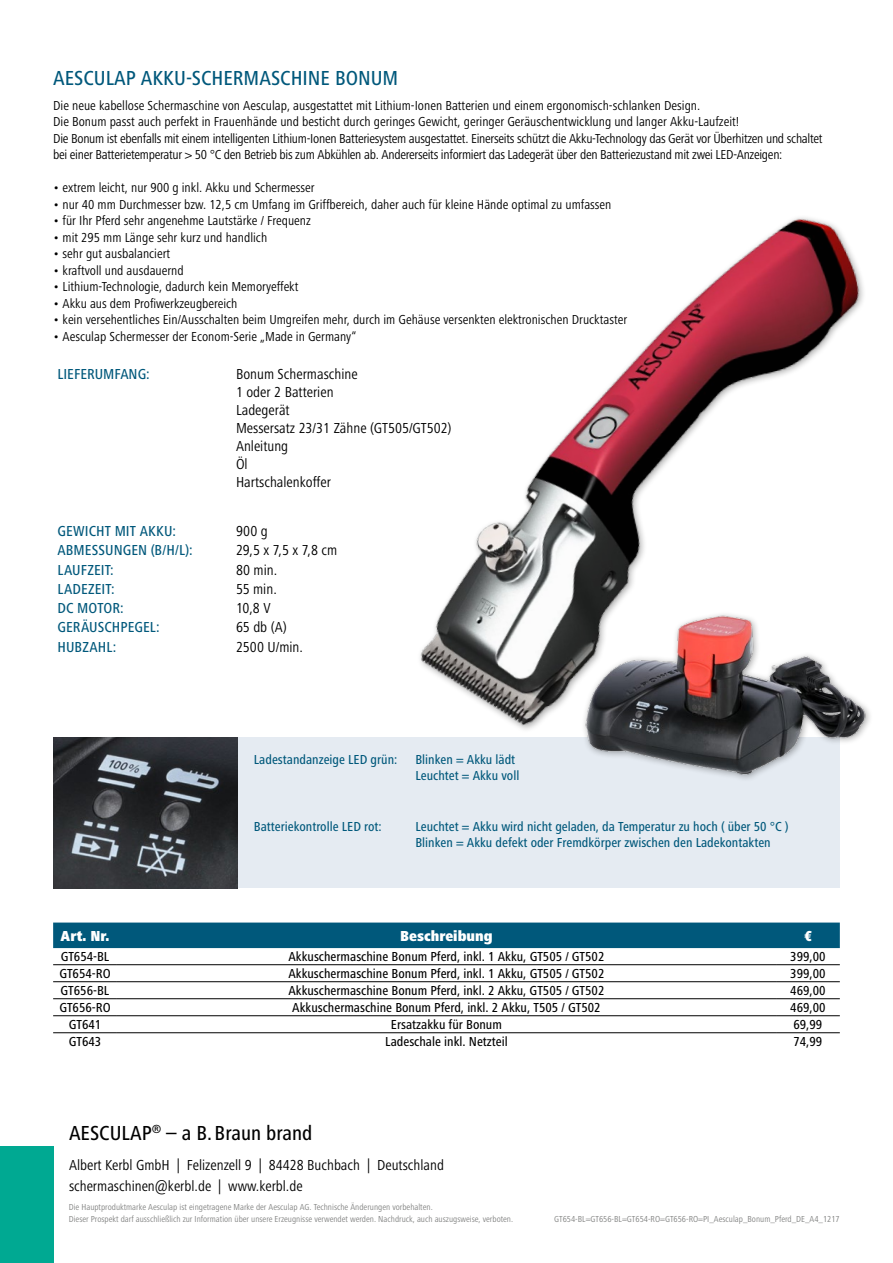
<style>
.page{position:relative;width:893px;height:1263px;background:#fff}
.page>*{position:absolute;margin:0;border:0;box-sizing:border-box;transform-origin:0 0}
.t1{font:500 condensed 21px "Frutiger Next LTW1 G";color:#00587b}
.t2{font:500 condensed 21px "Frutiger Next LTW1 G";color:#000}
.t3{font:condensed 15px/18px "Frutiger Next LTW1 G";color:#000}
.t4{font:500 condensed 15px "Frutiger Next LTW1 G";letter-spacing:.005em;color:#00587b}
.t5{font:900 condensed 15px "Frutiger Next LTW1 G";color:#fff}
.t6{font:condensed 13.5px/16.5px "Frutiger Next LTW1 G";letter-spacing:-.02em;color:#000}
.t7{font:condensed 13.5px "Frutiger Next LTW1 G";color:#000}
.t8{font:500 condensed 13.5px "Frutiger Next LTW1 G";color:#000}
.t9{font:500 condensed 13.5px/15.9px "Frutiger Next LTW1 G";color:#00587b}
.t10{font:condensed 9px/12px "Frutiger Next LTW1 G";color:#818281}
</style>
<div class="page">
<div style="left:212px;top:738px;width:628px;height:150px;background:#e5ebf2"></div>
<div style="left:53px;top:922px;width:787px;height:26px;background:#00587b"></div>
<hr style="left:53px;top:964px;width:64px;height:1px;background:#000">
<hr style="left:117px;top:964px;width:659px;height:1px;background:#000">
<hr style="left:776px;top:964px;width:64px;height:1px;background:#000">
<hr style="left:53px;top:981px;width:64px;height:1px;background:#000">
<hr style="left:117px;top:981px;width:659px;height:1px;background:#000">
<hr style="left:776px;top:981px;width:64px;height:1px;background:#000">
<hr style="left:53px;top:998px;width:64px;height:1px;background:#000">
<hr style="left:117px;top:998px;width:659px;height:1px;background:#000">
<hr style="left:776px;top:998px;width:64px;height:1px;background:#000">
<hr style="left:53px;top:1015px;width:64px;height:1px;background:#000">
<hr style="left:117px;top:1015px;width:659px;height:1px;background:#000">
<hr style="left:776px;top:1015px;width:64px;height:1px;background:#000">
<hr style="left:53px;top:1032px;width:64px;height:1px;background:#000">
<hr style="left:117px;top:1032px;width:659px;height:1px;background:#000">
<hr style="left:776px;top:1032px;width:64px;height:1px;background:#000">
<div style="left:0;top:1146px;width:54px;height:117px;background:#00a992"></div>
<img style="left:54px;top:738px;width:184px;height:150px">
<img style="left:589px;top:747px;width:211px;height:32px">
<img style="left:338px;top:217px;width:532px;height:530px">
<h1 class="t1" style="left:53px;top:66px;width:347px">AESCULAP AKKU-SCHERMASCHINE BONUM</h1>
<p class="t6" style="left:53px;top:97px;width:771px">Die neue kabellose Schermaschine von Aesculap, ausgestattet mit Lithium-Ionen Batterien und einem ergonomisch-schlanken Design.<br>Die Bonum passt auch perfekt in Frauenhände und besticht durch geringes Gewicht, geringer Geräuschentwicklung und langer Akku-Laufzeit!<br>Die Bonum ist ebenfalls mit einem intelligenten Lithium-Ionen Batteriesystem ausgestattet. Einerseits schützt die Akku-Technology das Gerät vor Überhitzen und schaltet bei einer Batterietemperatur &gt; 50 °C den Betrieb bis zum Abkühlen ab. Andererseits informiert das Ladegerät über den Batteriezustand mit zwei LED-Anzeigen:</p>
<p class="t7" style="left:53px;top:180px;width:263px">• extrem leicht, nur 900 g inkl. Akku und Schermesser</p>
<p class="t7" style="left:53px;top:196px;width:560px">• nur 40 mm Durchmesser bzw. 12,5 cm Umfang im Griffbereich, daher auch für kleine Hände optimal zu umfassen</p>
<p class="t7" style="left:53px;top:213px;width:259px">• für Ihr Pferd sehr angenehme Lautstärke / Frequenz</p>
<p class="t7" style="left:53px;top:229px;width:216px">• mit 295 mm Länge sehr kurz und handlich</p>
<p class="t7" style="left:53px;top:246px;width:119px">• sehr gut ausbalanciert</p>
<p class="t7" style="left:53px;top:262px;width:132px">• kraftvoll und ausdauernd</p>
<p class="t7" style="left:53px;top:279px;width:247px">• Lithium-Technologie, dadurch kein Memoryeffekt</p>
<p class="t7" style="left:53px;top:295px;width:186px">• Akku aus dem Profiwerkzeugbereich</p>
<p class="t7" style="left:53px;top:312px;width:575px">• kein versehentliches Ein/Ausschalten beim Umgreifen mehr, durch im Gehäuse versenkten elektronischen Drucktaster</p>
<p class="t7" style="left:53px;top:328px;width:305px">• Aesculap Schermesser der Econom-Serie „Made in Germany“</p>
<p class="t4" style="left:57px;top:366px;width:94px">LIEFERUMFANG:</p>
<p class="t3" style="left:236px;top:365px;width:217px">Bonum Schermaschine<br>1 oder 2 Batterien<br>Ladegerät<br>Messersatz 23/31 Zähne (GT505/GT502)<br>Anleitung<br>Öl<br>Hartschalenkoffer</p>
<p class="t4" style="left:57px;top:522px;width:120px">GEWICHT MIT AKKU:</p>
<p class="t3" style="left:236px;top:522px;width:33px">900 g</p>
<p class="t4" style="left:57px;top:542px;width:137px">ABMESSUNGEN (B/H/L):</p>
<p class="t3" style="left:236px;top:541px;width:103px">29,5 x 7,5 x 7,8 cm</p>
<p class="t4" style="left:57px;top:561px;width:58px">LAUFZEIT:</p>
<p class="t3" style="left:236px;top:560px;width:43px">80 min.</p>
<p class="t4" style="left:57px;top:580px;width:59px">LADEZEIT:</p>
<p class="t3" style="left:236px;top:580px;width:42px">55 min.</p>
<p class="t4" style="left:57px;top:599px;width:68px">DC MOTOR:</p>
<p class="t3" style="left:236px;top:599px;width:36px">10,8 V</p>
<p class="t4" style="left:57px;top:619px;width:104px">GERÄUSCHPEGEL:</p>
<p class="t3" style="left:236px;top:618px;width:52px">65 db (A)</p>
<p class="t4" style="left:57px;top:638px;width:60px">HUBZAHL:</p>
<p class="t3" style="left:236px;top:638px;width:69px">2500 U/min.</p>
<p class="t9" style="left:254px;top:751px;width:145px">Ladestandanzeige LED grün:</p>
<p class="t9" style="left:415px;top:751px;width:105px">Blinken = Akku lädt<br>Leuchtet = Akku voll</p>
<p class="t9" style="left:254px;top:818px;width:130px">Batteriekontrolle LED rot:</p>
<p class="t9" style="left:415px;top:818px;width:375px">Leuchtet = Akku wird nicht geladen, da Temperatur zu hoch ( über 50 °C )<br>Blinken = Akku defekt oder Fremdkörper zwischen den Ladekontakten</p>
<p class="t5" style="left:61px;top:927px;width:50px">Art. Nr.</p>
<p class="t5" style="left:400px;top:927px;width:94px">Beschreibung</p>
<p class="t5" style="left:804px;top:927px;width:9px">€</p>
<p class="t8" style="left:61px;top:949px;width:50px">GT654-BL</p>
<p class="t8" style="left:288px;top:949px;width:317px">Akkuschermaschine Bonum Pferd, inkl. 1 Akku, GT505 / GT502</p>
<p class="t8" style="left:790px;top:949px;width:37px">399,00</p>
<p class="t8" style="left:59px;top:966px;width:53px">GT654-RO</p>
<p class="t8" style="left:288px;top:966px;width:317px">Akkuschermaschine Bonum Pferd, inkl. 1 Akku, GT505 / GT502</p>
<p class="t8" style="left:790px;top:966px;width:37px">399,00</p>
<p class="t8" style="left:61px;top:983px;width:50px">GT656-BL</p>
<p class="t8" style="left:288px;top:983px;width:317px">Akkuschermaschine Bonum Pferd, inkl. 2 Akku, GT505 / GT502</p>
<p class="t8" style="left:790px;top:983px;width:37px">469,00</p>
<p class="t8" style="left:59px;top:1000px;width:53px">GT656-RO</p>
<p class="t8" style="left:292px;top:1000px;width:310px">Akkuschermaschine Bonum Pferd, inkl. 2 Akku, T505 / GT502</p>
<p class="t8" style="left:790px;top:1000px;width:37px">469,00</p>
<p class="t8" style="left:69px;top:1017px;width:34px">GT641</p>
<p class="t8" style="left:391px;top:1017px;width:112px">Ersatzakku für Bonum</p>
<p class="t8" style="left:793px;top:1017px;width:30px">69,99</p>
<p class="t8" style="left:69px;top:1034px;width:34px">GT643</p>
<p class="t8" style="left:385px;top:1034px;width:124px">Ladeschale inkl. Netzteil</p>
<p class="t8" style="left:793px;top:1034px;width:30px">74,99</p>
<h1 class="t2" style="left:69px;top:1121px;width:245px">AESCULAP<sup>®</sup> – a B.Braun brand</h1>
<p class="t3" style="left:69px;top:1154px;width:376px;line-height:21px">Albert Kerbl GmbH | Felizenzell 9 | 84428 Buchbach | Deutschland schermaschinen@kerbl.de | www.kerbl.de</p>
<p class="t10" style="left:69px;top:1201px;width:446px">Die Hauptproduktmarke Aesculap ist eingetragene Marke der Aesculap AG. Technische Änderungen vorbehalten.<br>Dieser Prospekt darf ausschließlich zur Information über unsere Erzeugnisse verwendet werden. Nachdruck, auch auszugsweise, verboten.</p>
<p class="t10" style="left:554px;top:1213px;width:287px">GT654-BL=GT656-BL=GT654-RO=GT656-RO=PI_Aesculap_Bonum_Pferd_DE_A4_1217</p>
</div>
